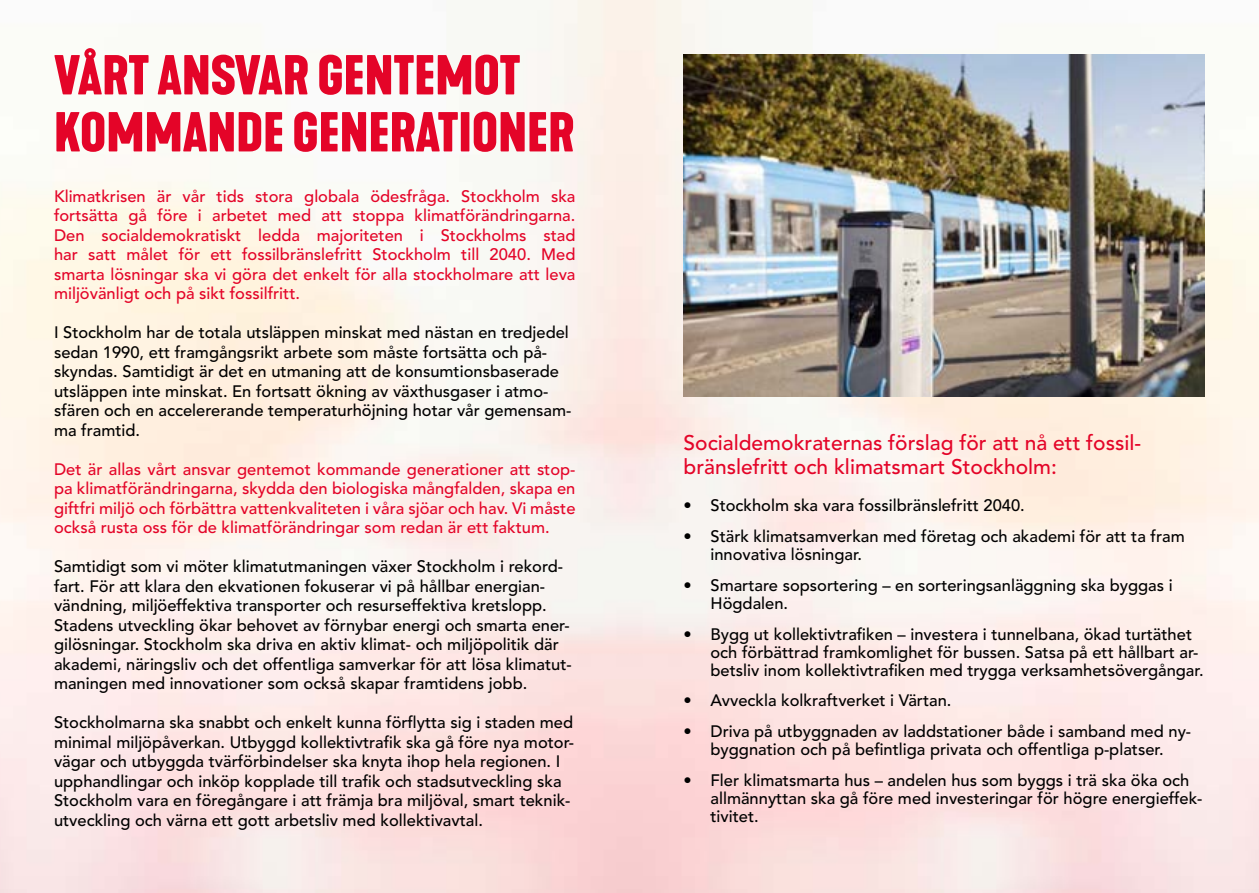
<style>
.page{position:relative;width:1259px;height:893px;background:#fff}
.page>*{position:absolute;margin:0;border:0;box-sizing:border-box;transform-origin:0 0}
.t1{font:700 52.5px/57px "Kapra Neue Custom";color:#e40428}
.t2{font:500 21px/24px "Avenir LT Pro";color:#e40428}
.t3{font:500 16.5px/19.5px "Avenir LT Pro";color:#000}
.t4{font:500 16.5px/19.5px "Avenir LT Pro";color:#e40428;text-align:justify}
</style>
<div class="page">
<img style="left:0;top:0;width:1259px;height:893px">
<img style="left:683px;top:54px;width:522px;height:342px">
<h1 class="t1" style="left:54px;top:48px;width:522px">VÅRT ANSVAR GENTEMOT<br>KOMMANDE GENERATIONER</h1>
<p class="t4" style="left:54px;top:187px;width:523px">Klimatkrisen är vår tids stora globala ödesfråga. Stockholm ska fortsätta gå före i arbetet med att stoppa klimatförändringarna.<br>Den socialdemokratiskt ledda majoriteten i Stockholms stad har satt målet för ett fossilbränslefritt Stockholm till 2040. Med smarta lösningar ska vi göra det enkelt för alla stockholmare att leva miljövänligt och på sikt fossilfritt.</p>
<p class="t3" style="left:54px;top:323px;width:519px">I Stockholm har de totala utsläppen minskat med nästan en tredjedel sedan 1990, ett framgångsrikt arbete som måste fortsätta och på&shy;skyndas. Samtidigt är det en utmaning att de konsumtionsbaserade utsläppen inte minskat. En fortsatt ökning av växthusgaser i atmo&shy;sfären och en accelererande temperaturhöjning hotar vår gemensam&shy;ma framtid.</p>
<p class="t4" style="left:54px;top:460px;width:523px">Det är allas vårt ansvar gentemot kommande generationer att stop&shy;pa klimatförändringarna, skydda den biologiska mångfalden, skapa en giftfri miljö och förbättra vattenkvaliteten i våra sjöar och hav. Vi måste också rusta oss för de klimatförändringar som redan är ett faktum.</p>
<p class="t3" style="left:54px;top:557px;width:519px">Samtidigt som vi möter klimatutmaningen växer Stockholm i rekord&shy;fart. För att klara den ekvationen fokuserar vi på hållbar energian&shy;vändning, miljöeffektiva transporter och resurseffektiva kretslopp.<br>Stadens utveckling ökar behovet av förnybar energi och smarta ener&shy;gilösningar. Stockholm ska driva en aktiv klimat- och miljöpolitik där akademi, näringsliv och det offentliga samverkar för att lösa klimatut&shy;maningen med innovationer som också skapar framtidens jobb.</p>
<p class="t3" style="left:54px;top:713px;width:521px">Stockholmarna ska snabbt och enkelt kunna förflytta sig i staden med minimal miljöpåverkan. Utbyggd kollektivtrafik ska gå före nya motor&shy;vägar och utbyggda tvärförbindelser ska knyta ihop hela regionen. I upphandlingar och inköp kopplade till trafik och stadsutveckling ska Stockholm vara en föregångare i att främja bra miljöval, smart teknik&shy;utveckling och värna ett gott arbetsliv med kollektivavtal.</p>
<p class="t2" style="left:683px;top:431px;width:459px">Socialdemokraternas förslag för att nå ett fossil&shy;bränslefritt och klimatsmart Stockholm:</p>
<p class="t3" style="left:683px;top:496px;width:343px">• Stockholm ska vara fossilbränslefritt 2040.</p>
<p class="t3" style="left:710px;top:528px;width:476px;line-height:18px;text-indent:-27px">• Stärk klimatsamverkan med företag och akademi för att ta fram innovativa lösningar.</p>
<p class="t3" style="left:710px;top:576px;width:464px;line-height:18px;text-indent:-27px">• Smartare sopsortering – en sorteringsanläggning ska byggas i<br>Högdalen.</p>
<p class="t3" style="left:710px;top:625px;width:495px;line-height:18px;text-indent:-27px">• Bygg ut kollektivtrafiken – investera i tunnelbana, ökad turtäthet och förbättrad framkomlighet för bussen. Satsa på ett hållbart ar&shy;betsliv inom kollektivtrafiken med trygga verksamhetsövergångar.</p>
<p class="t3" style="left:683px;top:691px;width:269px">• Avveckla kolkraftverket i Värtan.</p>
<p class="t3" style="left:683px;top:723px;width:509px;line-height:18px;text-align:center">• Driva på utbyggnaden av laddstationer både i samband med ny&shy;byggnation och på befintliga privata och offentliga p-platser.</p>
<p class="t3" style="left:710px;top:771px;width:493px;line-height:18px;text-indent:-27px">• Fler klimatsmarta hus – andelen hus som byggs i trä ska öka och allmännyttan ska gå före med investeringar för högre energieffek&shy;tivitet.</p>
</div>
